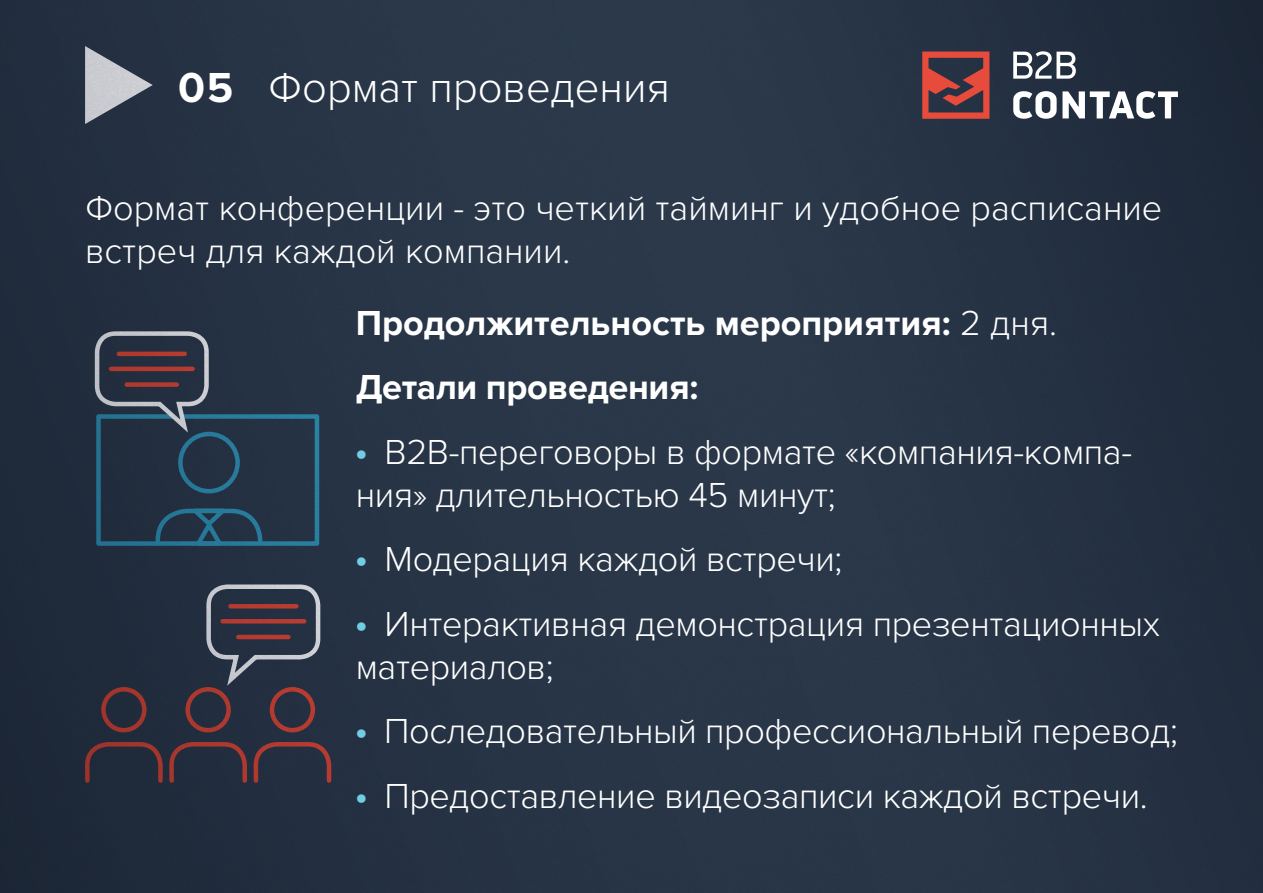
<style>
.page{position:relative;width:1263px;height:893px;background:#fff}
.page>*{position:absolute;margin:0;border:0;box-sizing:border-box;transform-origin:0 0}
.t1{font:300 43.5px "Proxima Nova";color:#fff}
.t2{font:300 36px/43.2px "Proxima Nova";letter-spacing:-.01em;color:#fff}
.t3{font:700 36px "Proxima Nova";color:#fff}
.s1{font-weight:700}
.s2{font-weight:300}
.s3{font-family:"Myriad Pro";font-weight:600;color:#70cde3}
</style>
<div class="page">
<img style="left:0;top:0;width:1263px;height:893px">
<svg style="left:922px;top:52px;width:67px;height:67px;background:#8b3f3f"></svg>
<svg style="left:1013px;top:51px;width:63px;height:28px"></svg>
<svg style="left:1013px;top:91px;width:165px;height:28px"></svg>
<p class="t1" style="left:178px;top:63px;width:493px"><span class="s1">05</span> Формат проведения</p>
<p class="t2" style="left:85px;top:187px;width:1079px">Формат конференции - это четкий тайминг и удобное расписание встреч для каждой компании.</p>
<p class="t3" style="left:356px;top:302px;width:703px">Продолжительность мероприятия: <span class="s2">2 дня.</span></p>
<p class="t3" style="left:356px;top:366px;width:344px">Детали проведения:</p>
<p class="t2" style="left:356px;top:430px;width:778px"><span class="s3">•</span> B2B-переговоры в формате «компания-компа&shy;ния» длительностью 45 минут;</p>
<p class="t2" style="left:356px;top:538px;width:488px"><span class="s3">•</span> Модерация каждой встречи;</p>
<p class="t2" style="left:356px;top:603px;width:806px"><span class="s3">•</span> Интерактивная демонстрация презентационных материалов;</p>
<p class="t2" style="left:356px;top:710px;width:824px"><span class="s3">•</span> Последовательный профессиональный перевод;</p>
<p class="t2" style="left:356px;top:775px;width:793px"><span class="s3">•</span> Предоставление видеозаписи каждой встречи.</p>
</div>
